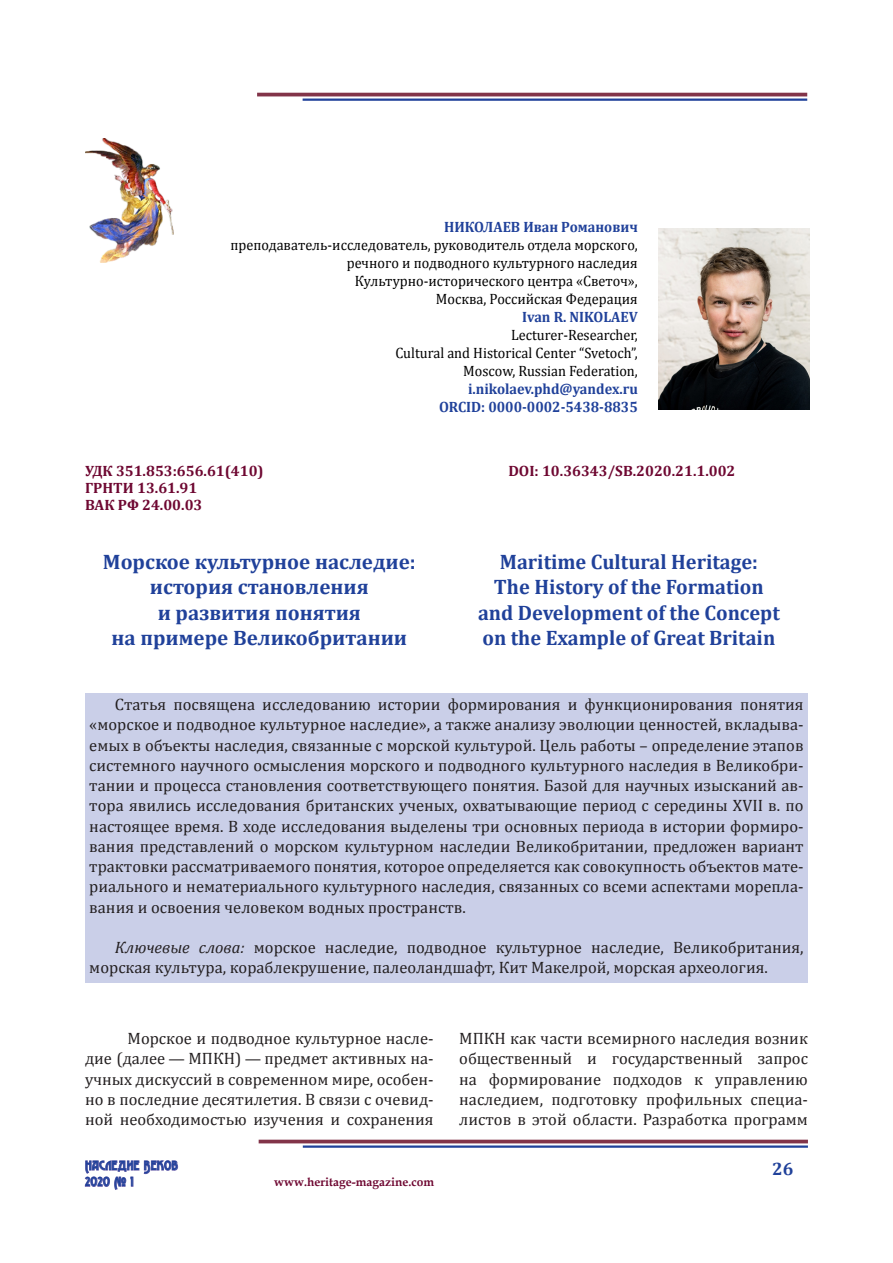
<style>
.page{position:relative;width:893px;height:1263px;background:#fff}
.page>*{position:absolute;margin:0;border:0;box-sizing:border-box;transform-origin:0 0}
.t1{font:700 21px/25.2px "Cambria";color:#20419a;text-align:center}
.t2{font:700 18px "Cambria";color:#20419a}
.t3{font:16.5px/20.2px "Cambria";color:#231f20;text-align:justify}
.t4{font:15px/18px "Cambria";color:#000001;text-align:right;scale:.95 1}
.t5{font:700 15px/18px "Cambria";color:#20419a;text-align:right;scale:.95 1}
.t6{font:700 15px/17.2px "Cambria";color:#6e0731}
.t7{font:13.5px/16.2px "Advokat Modern";letter-spacing:.03em;color:#20419a}
.t8{font:700 12px "Book Antiqua";color:#6e0731}
.s1{font-style:italic}
</style>
<div class="page">
<div style="left:85px;top:693px;width:723px;height:289px;background:#cacfe8"></div>
<img style="left:85px;top:138px;width:89px;height:124px">
<img style="left:659px;top:229px;width:150px;height:180px">
<hr style="left:257px;top:93px;width:550px;height:3px;background:#823449">
<hr style="left:303px;top:99px;width:504px;height:2px;background:#20419a">
<hr style="left:259px;top:1140px;width:549px;height:3px;background:#823449">
<hr style="left:303px;top:1145px;width:505px;height:3px;background:#20419a">
<svg style="left:85px;top:1160px;width:93px;height:30px"></svg>
<p class="t5" style="left:444px;top:217px;width:205px">НИКОЛАЕВ Иван Романович</p>
<p class="t4" style="left:230px;top:236px;width:430px">преподаватель-исследователь, руководитель отдела морского, речного и подводного культурного наследия Культурно-исторического центра «Светоч»,<br>Москва, Российская Федерация</p>
<p class="t5" style="left:522px;top:307px;width:123px">Ivan R. NIKOLAEV</p>
<p class="t4" style="left:395px;top:326px;width:257px">Lecturer-Researcher,<br>Cultural and Historical Center “Svetoch”,<br>Moscow, Russian Federation,</p>
<p class="t5" style="left:439px;top:379px;width:211px">i.nikolaev.phd@yandex.ru<br>ORCID: 0000-0002-5438-8835</p>
<p class="t6" style="left:85px;top:462px;width:180px">УДК 351.853:656.61(410)<br>ГРНТИ 13.61.91<br>ВАК РФ 24.00.03</p>
<p class="t6" style="left:508px;top:462px;width:229px">DOI: 10.36343/SB.2020.21.1.002</p>
<p class="t1" style="left:103px;top:549px;width:314px">Морское культурное наследие: история становления<br>и развития понятия<br>на примере Великобритании</p>
<p class="t1" style="left:478px;top:549px;width:303px">Maritime Cultural Heritage:<br>The History of the Formation and Development of the Concept on the Example of Great Britain</p>
<p class="t3" style="left:89px;top:694px;width:716px;text-indent:26px">Статья посвящена исследованию истории формирования и функционирования понятия «морское и подводное культурное наследие», а также анализу эволюции ценностей, вкладыва&shy;емых в объекты наследия, связанные с морской культурой. Цель работы – определение этапов системного научного осмысления морского и подводного культурного наследия в Великобри&shy;тании и процесса становления соответствующего понятия. Базой для научных изысканий ав&shy;тора явились исследования британских ученых, охватывающие период с середины XVII в. по настоящее время. В ходе исследования выделены три основных периода в истории формиро&shy;вания представлений о морском культурном наследии Великобритании, предложен вариант трактовки рассматриваемого понятия, которое определяется как совокупность объектов мате&shy;риального и нематериального культурного наследия, связанных со всеми аспектами морепла&shy;вания и освоения человеком водных пространств.</p>
<p class="t3" style="left:89px;top:937px;width:716px;text-indent:26px"><span class="s1">Ключевые слова:</span> морское наследие, подводное культурное наследие, Великобритания, морская культура, кораблекрушение, палеоландшафт, Кит Макелрой, морская археология.</p>
<p class="t3" style="left:85px;top:1028px;width:350px;text-indent:43px">Морское и подводное культурное насле&shy;дие (далее — МПКН) — предмет активных на&shy;учных дискуссий в современном мире, особен&shy;но в последние десятилетия. В связи с очевид&shy;ной необходимостью изучения и сохранения</p>
<p class="t3" style="left:459px;top:1028px;width:350px">МПКН как части всемирного наследия возник общественный и государственный запрос на формирование подходов к управлению наследием, подготовку профильных специа&shy;листов в этой области. Разработка программ</p>
<p class="t7" style="left:85px;top:1158px;width:95px">Наследие Веков<br>2020 № 1</p>
<p class="t8" style="left:274px;top:1174px;width:161px">www.heritage-magazine.com</p>
<p class="t2" style="left:772px;top:1156px;width:23px">26</p>
</div>
